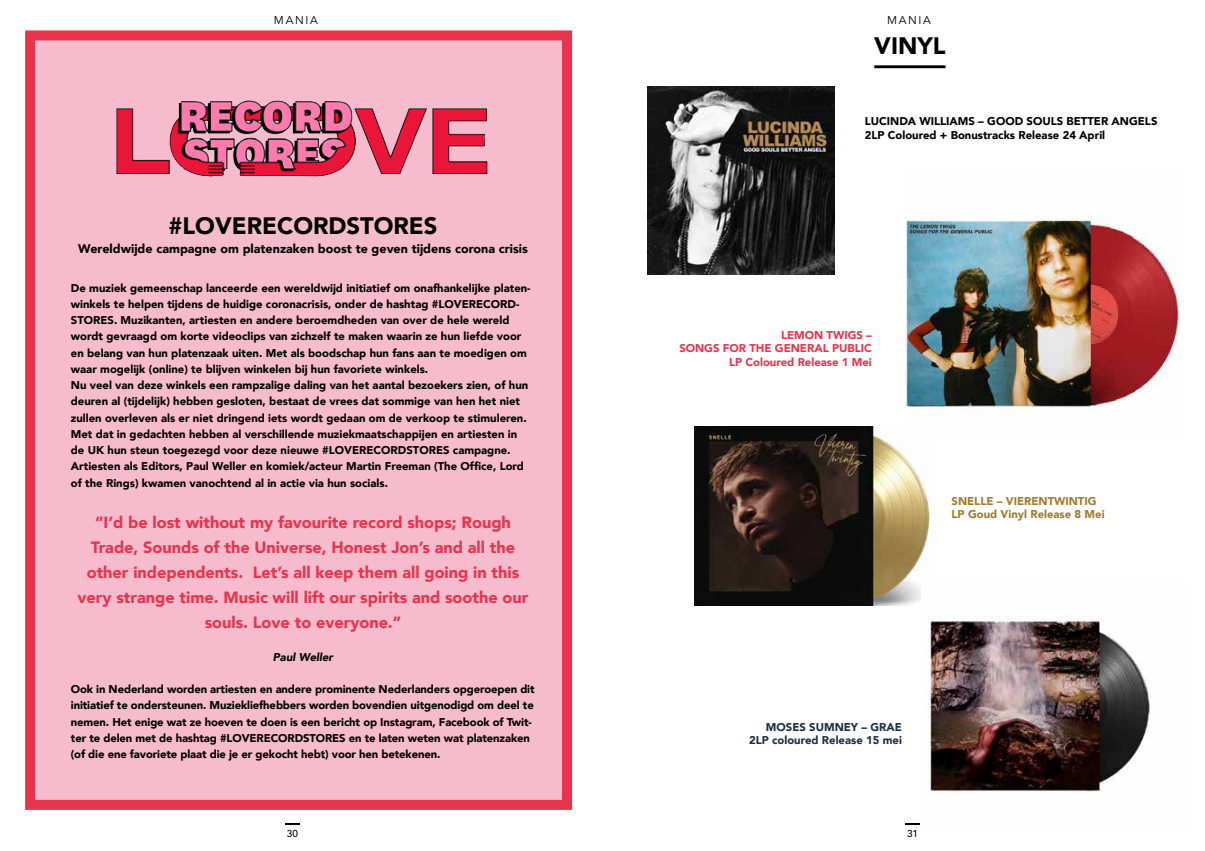
<style>
.page{position:relative;width:1205px;height:851px;background:#fff}
.page>*{position:absolute;margin:0;border:0;box-sizing:border-box;transform-origin:0 0}
.t1{font:900 23.75px "Avenir";color:#000}
.t2{font:900 16.25px/25px "Avenir";color:#e7344c;text-align:center}
.t3{font:900 12.5px "Avenir";color:#000}
.t4{font:900 11.25px/16.2px "Avenir";color:#000}
.t5{font:900 11.25px/13.8px "Avenir";color:#e7344c;text-align:right}
.t6{font:900 11.25px/13.8px "Avenir";color:#a27a2d}
.t7{font:900 11.25px/13.8px "Avenir";color:#1c2f46;text-align:right}
.t8{font:italic 900 11.25px "Avenir";color:#000}
.t9{font:11.25px "Avenir";letter-spacing:.15em;color:#000}
.t10{font:500 10px "Avenir";color:#000}
</style>
<div class="page">
<div style="left:25px;top:30px;width:547px;height:779px;background:#f6bbcd;border:10px solid #e7344c"></div>
<img style="left:694px;top:426px;width:240px;height:179px">
<img style="left:921px;top:581px;width:229px;height:214px">
<hr style="left:874px;top:65px;width:71px;height:3px;background:#000">
<img style="left:647px;top:86px;width:187px;height:188px">
<img style="left:905px;top:216px;width:274px;height:220px">
<img style="left:169px;top:100px;width:188px;height:77px">
<svg style="left:285px;top:823px;width:14px;height:1px"></svg>
<svg style="left:905px;top:823px;width:14px;height:1px"></svg>
<p class="t9" style="left:274px;top:13px;width:45px">MANIA</p>
<p class="t9" style="left:887px;top:13px;width:45px">MANIA</p>
<h1 class="t1" style="left:874px;top:26px;width:73px">VINYL</h1>
<h1 class="t1" style="left:168px;top:205px;width:271px">#LOVERECORDSTORES</h1>
<p class="t3" style="left:78px;top:238px;width:451px">Wereldwijde campagne om platenzaken boost te geven tijdens corona crisis</p>
<p class="t4" style="left:71px;top:279px;width:461px">De muziek gemeenschap lanceerde een wereldwijd initiatief om onafhankelijke platen&shy;winkels te helpen tijdens de huidige coronacrisis, onder de hashtag #LOVERECORD-STORES. Muzikanten, artiesten en andere beroemdheden van over de hele wereld wordt gevraagd om korte videoclips van zichzelf te maken waarin ze hun liefde voor en belang van hun platenzaak uiten. Met als boodschap hun fans aan te moedigen om waar mogelijk (online) te blijven winkelen bij hun favoriete winkels.<br>Nu veel van deze winkels een rampzalige daling van het aantal bezoekers zien, of hun deuren al (tijdelijk) hebben gesloten, bestaat de vrees dat sommige van hen het niet zullen overleven als er niet dringend iets wordt gedaan om de verkoop te stimuleren.<br>Met dat in gedachten hebben al verschillende muziekmaatschappijen en artiesten in de UK hun steun toegezegd voor deze nieuwe #LOVERECORDSTORES campagne.<br>Artiesten als Editors, Paul Weller en komiek/acteur Martin Freeman (The Office, Lord of the Rings) kwamen vanochtend al in actie via hun socials.</p>
<p class="t2" style="left:78px;top:509px;width:452px">“I’d be lost without my favourite record shops; Rough Trade, Sounds of the Universe, Honest Jon’s and all the other independents. Let’s all keep them all going in this very strange time. Music will lift our spirits and soothe our souls. Love to everyone.”</p>
<p class="t8" style="left:273px;top:647px;width:62px">Paul Weller</p>
<p class="t4" style="left:71px;top:680px;width:465px">Ook in Nederland worden artiesten en andere prominente Nederlanders opgeroepen dit initiatief te ondersteunen. Muziekliefhebbers worden bovendien uitgenodigd om deel te nemen. Het enige wat ze hoeven te doen is een bericht op Instagram, Facebook of Twit&shy;ter te delen met de hashtag #LOVERECORDSTORES en te laten weten wat platenzaken (of die ene favoriete plaat die je er gekocht hebt) voor hen betekenen.</p>
<p class="t4" style="left:865px;top:114px;width:294px;line-height:13.8px">LUCINDA WILLIAMS – GOOD SOULS BETTER ANGELS<br>2LP Coloured + Bonustracks Release 24 April</p>
<p class="t5" style="left:679px;top:327px;width:194px">LEMON TWIGS –<br>SONGS FOR THE GENERAL PUBLIC<br>LP Coloured Release 1 Mei</p>
<p class="t6" style="left:951px;top:493px;width:155px">SNELLE – VIERENTWINTIG<br>LP Goud Vinyl Release 8 Mei</p>
<p class="t7" style="left:749px;top:719px;width:154px">MOSES SUMNEY – GRAE<br>2LP coloured Release 15 mei</p>
<p class="t10" style="left:287px;top:824px;width:13px">30</p>
<p class="t10" style="left:907px;top:824px;width:13px">31</p>
</div>
